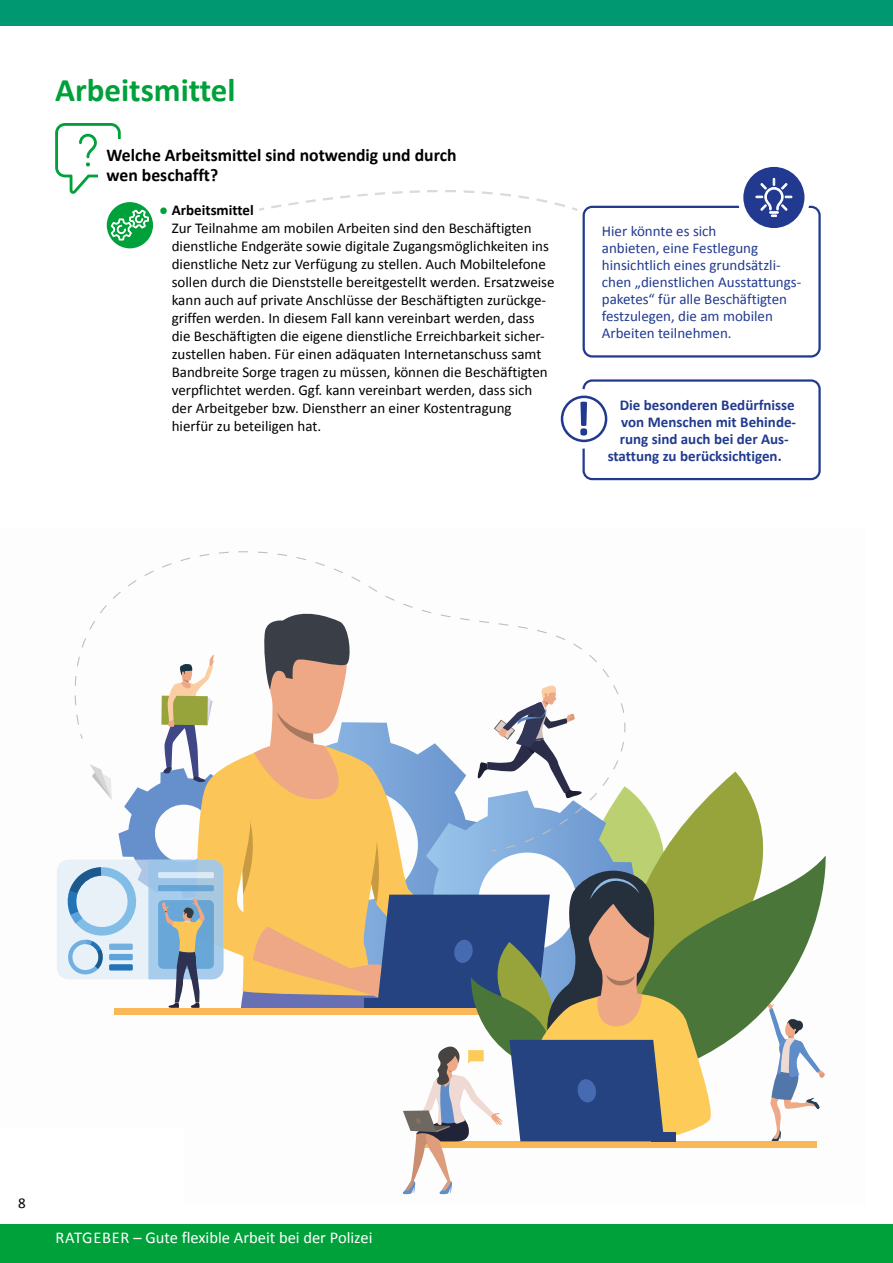
<style>
.page{position:relative;width:893px;height:1263px;background:#fff}
.page>*{position:absolute;margin:0;border:0;box-sizing:border-box;transform-origin:0 0}
.t1{font:700 33px "Calibri";color:#00a13a}
.t2{font:700 18px/19.5px "Calibri";color:#000}
.t3{font:16.5px "Calibri";color:#fff}
.t4{font:15px/18px "Calibri";color:#000}
.t5{font:15px/17px "Calibri";color:#213a8f}
.t6{font:700 15px "Calibri";color:#213a8f}
.s1{font-weight:700;color:#00a13a}
.s2{font-weight:700}
</style>
<div class="page">
<div style="left:0;top:1225px;width:893px;height:38px;background:#00a13a"></div>
<div style="left:0;top:0;width:893px;height:26px;background:#009870"></div>
<svg style="left:55px;top:123px;width:66px;height:71px"></svg>
<div style="left:98px;top:139px;width:387px;height:68px;background:#fff"></div>
<div style="left:583px;top:206px;width:238px;height:152px;border:2px solid #213a8f;border-radius:9px"></div>
<svg style="left:740px;top:164px;width:67px;height:67px;background:#455aa1"></svg>
<div style="left:738px;top:161px;width:72px;height:73px;border:6px solid #fff;border-radius:50%"></div>
<svg style="left:756px;top:178px;width:36px;height:39px"></svg>
<svg style="left:105px;top:200px;width:50px;height:51px"></svg>
<div style="left:102px;top:198px;width:56px;height:55px;border:4px solid #fff;border-radius:50%"></div>
<svg style="left:111px;top:210px;width:38px;height:30px"></svg>
<div style="left:582px;top:379px;width:239px;height:101px;border:2px solid #213a8f;border-radius:9px"></div>
<div style="left:554px;top:389px;width:59px;height:60px;background:#fff;border-radius:50%"></div>
<div style="left:561px;top:396px;width:46px;height:46px;border:3px solid #213a8f;border-radius:50%"></div>
<svg style="left:580px;top:402px;width:7px;height:33px"></svg>
<svg style="left:259px;top:190px;width:319px;height:21px"></svg>
<svg style="left:771px;top:1097px;width:49px;height:44px"></svg>
<svg style="left:716px;top:771px;width:87px;height:340px"></svg>
<svg style="left:716px;top:855px;width:110px;height:235px"></svg>
<div style="left:57px;top:860px;width:167px;height:119px;background:#e8f0f8;border-radius:12px"></div>
<div style="left:421px;top:1141px;width:396px;height:7px;background:#fab757"></div>
<svg style="left:67px;top:607px;width:649px;height:587px"></svg>
<h1 class="t1" style="left:55px;top:67px;width:182px">Arbeitsmittel</h1>
<p class="t2" style="left:107px;top:145px;width:351px">Welche Arbeitsmittel sind notwendig und durch wen beschafft?</p>
<p class="t4" style="left:172px;top:200px;width:384px;text-indent:-12px"><span class="s1">●</span> <span class="s2">Arbeitsmittel<br></span>Zur Teilnahme am mobilen Arbeiten sind den Beschäftigten dienstliche Endgeräte sowie digitale Zugangsmöglichkeiten ins dienstliche Netz zur Verfügung zu stellen. Auch Mobiltelefone sollen durch die Dienststelle bereitgestellt werden. Ersatzweise kann auch auf private Anschlüsse der Beschäftigten zurückge&shy;griffen werden. In diesem Fall kann vereinbart werden, dass die Beschäftigten die eigene dienstliche Erreichbarkeit sicher&shy;zustellen haben. Für einen adäquaten Internetanschuss samt Bandbreite Sorge tragen zu müssen, können die Beschäftigten verpflichtet werden. Ggf. kann vereinbart werden, dass sich der Arbeitgeber bzw. Dienstherr an einer Kostentragung hierfür zu beteiligen hat.</p>
<p class="t5" style="left:602px;top:222px;width:201px">Hier könnte es sich<br>anbieten, eine Festlegung hinsichtlich eines grundsätzli&shy;chen „dienstlichen Ausstattungs&shy;paketes“ für alle Beschäftigten festzulegen, die am mobilen<br>Arbeiten teilnehmen.</p>
<p class="t6" style="left:620px;top:394px;width:176px">Die besonderen Bedürfnisse</p>
<p class="t6" style="left:621px;top:411px;width:176px">von Menschen mit Behinde-</p>
<p class="t6" style="left:620px;top:428px;width:170px">rung sind auch bei der Aus-</p>
<p class="t6" style="left:608px;top:445px;width:175px">stattung zu berücksichtigen.</p>
<p class="t4" style="left:18px;top:1193px;width:9px">8</p>
<p class="t3" style="left:56px;top:1226px;width:318px">RATGEBER – Gute flexible Arbeit bei der Polizei</p>
</div>
